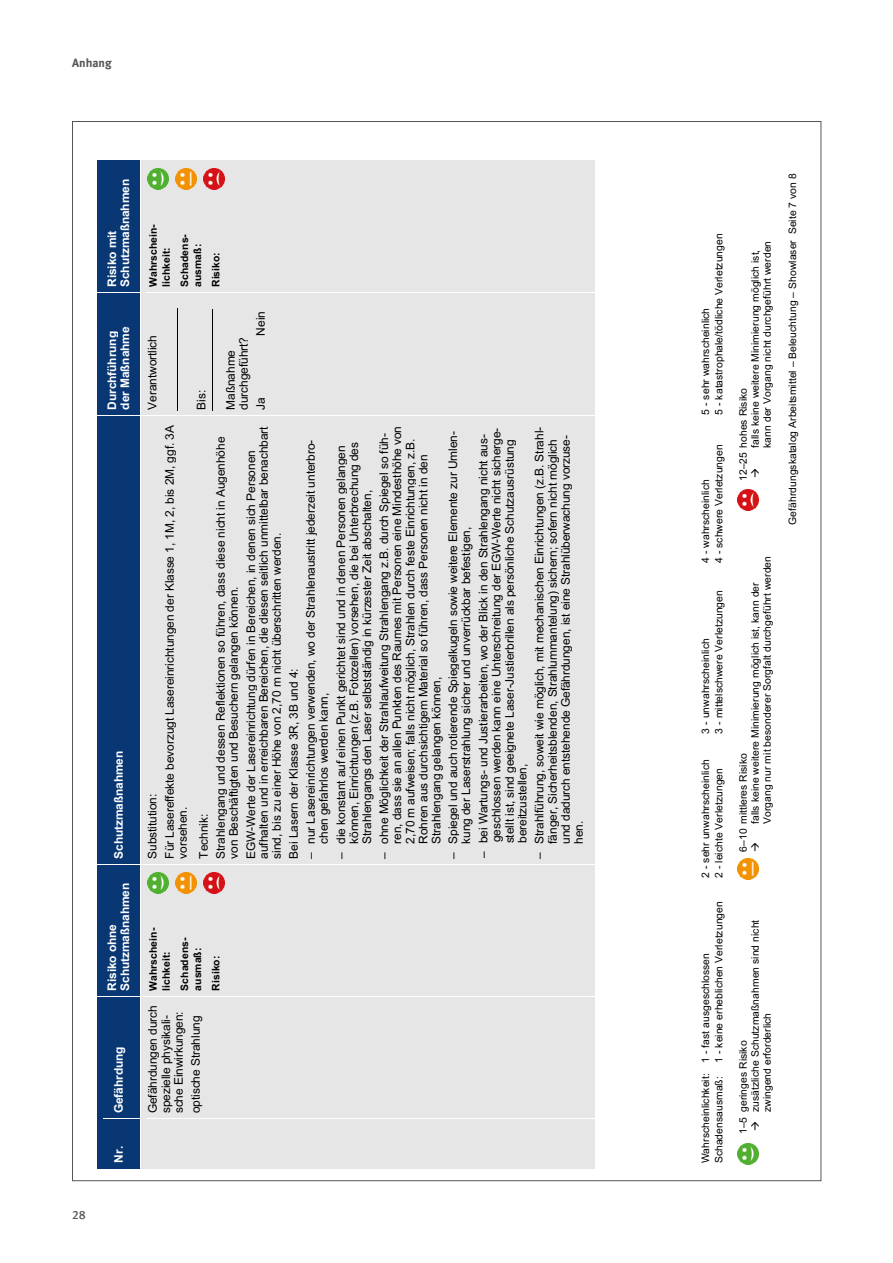
<style>
.page{position:relative;width:893px;height:1263px;background:#fff}
.page>*{position:absolute;margin:0;border:0;box-sizing:border-box;transform-origin:0 0}
.t1{font:700 12px "DGUV Meta";color:#565655}
.t2{font:500 12px "DGUV Meta";color:#565655}
.t3{font:11.85px/13px "Arial";letter-spacing:-.005em;color:#000}
.t4{font:700 11.85px/13.2px "Arial";letter-spacing:-.01em;color:#fff}
.t5{font:10.35px/11.9px "Arial";letter-spacing:.005em;color:#000}
.t6{font:700 10.35px/12.9px "Arial";letter-spacing:.005em;color:#000}
</style>
<div class="page">
<img style="left:737px;top:1143px;width:21px;height:21px">
<img style="left:737px;top:859px;width:21px;height:20px">
<img style="left:737px;top:490px;width:21px;height:21px">
<div style="left:97px;top:1119px;width:43px;height:49px;background:#083773"></div>
<div style="left:97px;top:996px;width:43px;height:122px;background:#083773"></div>
<div style="left:97px;top:864px;width:43px;height:132px;background:#083773"></div>
<div style="left:97px;top:415px;width:43px;height:449px;background:#083773"></div>
<div style="left:103px;top:293px;width:32px;height:122px;background:#083773"></div>
<div style="left:103px;top:161px;width:32px;height:131px;background:#083773"></div>
<div style="left:97px;top:293px;width:6px;height:122px;background:#083773"></div>
<div style="left:97px;top:161px;width:6px;height:131px;background:#083773"></div>
<hr style="left:103px;top:996px;width:37px;height:1px;background:#fff">
<hr style="left:103px;top:864px;width:37px;height:1px;background:#fff">
<div style="left:135px;top:293px;width:5px;height:122px;background:#083773"></div>
<hr style="left:103px;top:415px;width:37px;height:1px;background:#fff">
<div style="left:135px;top:161px;width:5px;height:132px;background:#083773"></div>
<hr style="left:103px;top:292px;width:37px;height:1px;background:#fff">
<div style="left:141px;top:1119px;width:454px;height:49px;background:#e6e6e6"></div>
<div style="left:141px;top:996px;width:454px;height:122px;background:#e6e6e6"></div>
<div style="left:141px;top:902px;width:454px;height:94px;background:#e6e6e6"></div>
<div style="left:146px;top:864px;width:443px;height:38px;background:#e6e6e6"></div>
<div style="left:141px;top:415px;width:454px;height:449px;background:#e6e6e6"></div>
<div style="left:146px;top:293px;width:443px;height:122px;background:#e6e6e6"></div>
<hr style="left:177px;top:308px;width:1px;height:102px;background:#000">
<hr style="left:212px;top:309px;width:1px;height:101px;background:#000">
<div style="left:146px;top:198px;width:443px;height:94px;background:#e6e6e6"></div>
<div style="left:141px;top:161px;width:454px;height:37px;background:#e6e6e6"></div>
<div style="left:141px;top:864px;width:6px;height:37px;background:#e6e6e6"></div>
<div style="left:141px;top:293px;width:6px;height:122px;background:#e6e6e6"></div>
<div style="left:141px;top:198px;width:6px;height:94px;background:#e6e6e6"></div>
<hr style="left:147px;top:996px;width:448px;height:1px;background:#fff">
<div style="left:589px;top:864px;width:6px;height:38px;background:#e6e6e6"></div>
<hr style="left:147px;top:864px;width:448px;height:1px;background:#fff">
<div style="left:589px;top:293px;width:6px;height:122px;background:#e6e6e6"></div>
<hr style="left:147px;top:415px;width:448px;height:1px;background:#fff">
<div style="left:589px;top:198px;width:6px;height:95px;background:#e6e6e6"></div>
<hr style="left:147px;top:292px;width:448px;height:1px;background:#fff">
<img style="left:148px;top:872px;width:21px;height:22px">
<img style="left:175px;top:872px;width:22px;height:22px">
<img style="left:203px;top:872px;width:21px;height:22px">
<img style="left:148px;top:169px;width:21px;height:21px">
<img style="left:175px;top:169px;width:22px;height:21px">
<img style="left:203px;top:169px;width:21px;height:21px">
<p class="t1" style="left:72px;top:56px;width:41px">Anhang</p>
<p class="t2" style="left:72px;top:1208px;width:15px">28</p>
<p class="t4" style="left:105px;top:287px;width:109px;rotate:-90deg">Risiko mit<br>Schutzmaßnahmen</p>
<p class="t4" style="left:105px;top:410px;width:85px;rotate:-90deg">Durchführung der Maßnahme</p>
<p class="t4" style="left:112px;top:859px;width:109px;rotate:-90deg">Schutzmaßnahmen</p>
<p class="t4" style="left:105px;top:991px;width:109px;rotate:-90deg">Risiko ohne<br>Schutzmaßnahmen</p>
<p class="t4" style="left:112px;top:1113px;width:68px;rotate:-90deg">Gefährdung</p>
<p class="t4" style="left:112px;top:1162px;width:18px;rotate:-90deg">Nr.</p>
<p class="t6" style="left:147px;top:287px;width:64px;rotate:-90deg">Wahrschein&shy;lichkeit:</p>
<p class="t6" style="left:178px;top:287px;width:54px;rotate:-90deg">Schadens&shy;ausmaß:</p>
<p class="t6" style="left:210px;top:287px;width:36px;rotate:-90deg">Risiko:</p>
<p class="t3" style="left:146px;top:410px;width:76px;rotate:-90deg">Verantwortlich</p>
<p class="t3" style="left:195px;top:410px;width:21px;rotate:-90deg">Bis:</p>
<p class="t3" style="left:144px;top:859px;width:435px;line-height:17.2px;rotate:-90deg">Substitution:<br>Für Lasereffekte bevorzugt Lasereinrichtungen der Klasse 1, 1M, 2, bis 2M, ggf. 3A</p>
<p class="t3" style="left:172px;top:859px;width:53px;line-height:21px;rotate:-90deg">vorsehen.<br>Technik:</p>
<p class="t3" style="left:254px;top:335px;width:26px;rotate:-90deg">Nein</p>
<p class="t3" style="left:224px;top:410px;width:74px;rotate:-90deg">Maßnahme durchgeführt?</p>
<p class="t3" style="left:254px;top:410px;width:14px;rotate:-90deg">Ja</p>
<p class="t3" style="left:214px;top:859px;width:423px;rotate:-90deg">Strahlengang und dessen Reflektionen so führen, dass diese nicht in Augenhöhe von Beschäftigten und Besuchern gelangen können.</p>
<p class="t3" style="left:244px;top:859px;width:434px;rotate:-90deg">EGW-Werte der Lasereinrichtung dürfen in Bereichen, in denen sich Personen aufhalten und in erreichbaren Bereichen, die diesen seitlich unmittelbar benachbart sind, bis zu einer Höhe von 2,70 m nicht überschritten werden.</p>
<p class="t3" style="left:378px;top:844px;width:419px;text-indent:-15px;rotate:-90deg">– ohne Möglichkeit der Strahlaufweitung Strahlengang z.B. durch Spiegel so füh&shy;ren, dass sie an allen Punkten des Raumes mit Personen eine Mindesthöhe von 2,70 m aufweisen; falls nicht möglich, Strahlen durch feste Einrichtungen, z.B.<br>Rohren aus durchsichtigem Material so führen, dass Personen nicht in den Strahlengang gelangen können,</p>
<p class="t3" style="left:447px;top:844px;width:414px;text-indent:-15px;rotate:-90deg">– Spiegel und auch rotierende Spiegelkugeln sowie weitere Elemente zur Umlen&shy;kung der Laserstrahlung sicher und unverrückbar befestigen,</p>
<p class="t3" style="left:477px;top:843px;width:417px;text-indent:-15px;rotate:-90deg">– bei Wartungs- und Justierarbeiten, wo der Blick in den Strahlengang nicht aus&shy;geschlossen werden kann eine Unterschreitung der EGW-Werte nicht sicherge&shy;stellt ist, sind geeignete Laser-Justierbrillen als persönliche Schutzausrüstung bereitzustellen,</p>
<p class="t3" style="left:533px;top:844px;width:418px;text-indent:-15px;rotate:-90deg">– Strahlführung, soweit wie möglich, mit mechanischen Einrichtungen (z.B. Strahl&shy;fänger, Sicherheitsblenden, Strahlummantelung) sichern; sofern nicht möglich und dadurch entstehende Gefährdungen, ist eine Strahlüberwachung vorzuse&shy;hen.</p>
<p class="t3" style="left:304px;top:844px;width:405px;text-indent:-15px;rotate:-90deg">– nur Lasereinrichtungen verwenden, wo der Strahlenaustritt jederzeit unterbro&shy;chen gefahrlos werden kann,</p>
<p class="t3" style="left:334px;top:844px;width:403px;text-indent:-15px;rotate:-90deg">– die konstant auf einen Punkt gerichtet sind und in denen Personen gelangen können, Einrichtungen (z.B. Fotozellen) vorsehen, die bei Unterbrechung des<br>Strahlengangs den Laser selbstständig in kürzester Zeit abschalten,</p>
<p class="t3" style="left:287px;top:859px;width:192px;rotate:-90deg">Bei Lasern der Klasse 3R, 3B und 4:</p>
<p class="t6" style="left:147px;top:991px;width:64px;rotate:-90deg">Wahrschein&shy;lichkeit:</p>
<p class="t6" style="left:178px;top:991px;width:54px;rotate:-90deg">Schadens&shy;ausmaß:</p>
<p class="t3" style="left:146px;top:1113px;width:109px;rotate:-90deg">Gefährdungen durch spezielle physikali&shy;sche Einwirkungen:</p>
<p class="t3" style="left:189px;top:1113px;width:99px;rotate:-90deg">optische Strahlung</p>
<p class="t6" style="left:210px;top:991px;width:36px;rotate:-90deg">Risiko:</p>
<p class="t5" style="left:713px;top:415px;width:183px;rotate:-90deg">5 - katastrophale/tödliche Verletzungen</p>
<p class="t5" style="left:699px;top:415px;width:108px;rotate:-90deg">5 - sehr wahrscheinlich</p>
<p class="t5" style="left:713px;top:563px;width:120px;rotate:-90deg">4 - schwere Verletzungen</p>
<p class="t5" style="left:699px;top:563px;width:85px;rotate:-90deg">4 - wahrscheinlich</p>
<p class="t5" style="left:713px;top:733px;width:145px;rotate:-90deg">3 - mittelschwere Verletzungen</p>
<p class="t5" style="left:699px;top:733px;width:97px;rotate:-90deg">3 - unwahrscheinlich</p>
<p class="t5" style="left:699px;top:878px;width:120px;rotate:-90deg">2 - sehr unwahrscheinlich</p>
<p class="t5" style="left:713px;top:878px;width:111px;rotate:-90deg">2 - leichte Verletzungen</p>
<p class="t5" style="left:713px;top:1063px;width:163px;rotate:-90deg">1 - keine erheblichen Verletzungen</p>
<p class="t5" style="left:699px;top:1163px;width:212px;rotate:-90deg">Wahrscheinlichkeit: 1 - fast ausgeschlossen</p>
<p class="t5" style="left:713px;top:1163px;width:89px;rotate:-90deg">Schadensausmaß:</p>
<p class="t5" style="left:749px;top:448px;width:208px;text-indent:-30px;rotate:-90deg">→ falls keine weitere Minimierung möglich ist, kann der Vorgang nicht durchgeführt werden</p>
<p class="t5" style="left:737px;top:481px;width:95px;rotate:-90deg">12–25 hohes Risiko</p>
<p class="t5" style="left:749px;top:824px;width:269px;text-indent:-28px;rotate:-90deg">→ falls keine weitere Minimierung möglich ist, kann der<br>Vorgang nur mit besonderer Sorgfalt durchgeführt werden</p>
<p class="t5" style="left:737px;top:852px;width:100px;rotate:-90deg">6–10 mittleres Risiko</p>
<p class="t5" style="left:749px;top:1112px;width:194px;text-indent:-19px;rotate:-90deg">→ zusätzliche Schutzmaßnahmen sind nicht zwingend erforderlich</p>
<p class="t5" style="left:737px;top:1134px;width:95px;rotate:-90deg">1–5 geringes Risiko</p>
<p class="t5" style="left:787px;top:525px;width:353px;rotate:-90deg">Gefährdungskatalog Arbeitsmittel – Beleuchtung – Showlaser Seite 7 von 8</p>
</div>
